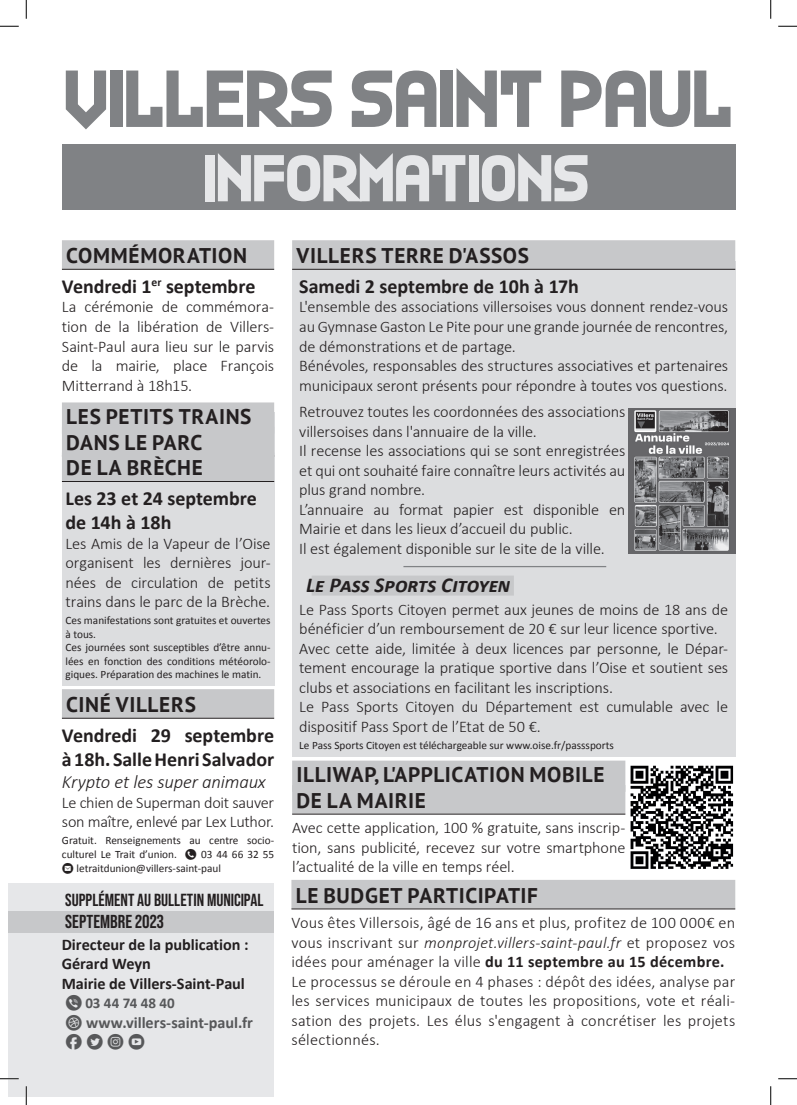
<style>
.page{position:relative;width:797px;height:1105px;background:#fff}
.page>*{position:absolute;margin:0;border:0;box-sizing:border-box;transform-origin:0 0}
.t1{font:82.5px "Plan G";color:#808285}
.t2{font:67.62px "Plan G";color:#e6e7e9}
.t3{font:700 21.25px/25.5px "PT Sans";letter-spacing:.03em;color:#231f20}
.t4{font:italic 700 21.25px "Calibri";letter-spacing:-.01em;color:#231f20}
.t5{font:700 20px/24px "Calibri";letter-spacing:-.005em;color:#231f20}
.t6{font:italic 300 18.75px "Calibri";letter-spacing:-.01em;color:#231f20}
.t7{font:700 18.75px "Bebas Neue Pro";letter-spacing:.005em;color:#231f20}
.t8{font:700 17.5px "Bebas Neue Pro";color:#231f20}
.t9{font:300 16.25px/19.5px "Calibri";letter-spacing:-.005em;color:#231f20}
.t10{font:300 16.25px/19.5px "Calibri";letter-spacing:.015em;color:#231f20}
.t11{font:700 16.25px/19.5px "Calibri";letter-spacing:-.005em;color:#231f20}
.t12{font:700 16.25px "Calibri";letter-spacing:-.005em;color:#57585a}
.t13{font:16.25px "typeecon";color:#57585a}
.t14{font:700 15px "Calibri";letter-spacing:.01em;color:#57585a}
.t15{font:11.25px/13.5px "Calibri";color:#231f20}
.s1{font-family:"typeecon"}
.s2{font-family:"typeecon";font-weight:400;font-size:16.25px}
.s3{font-family:"typeecon";font-weight:400}
.s4{font-style:italic}
.s5{font-weight:700}
</style>
<div class="page">
<div style="left:62px;top:412px;width:212px;height:274px;background:#dcdddf"></div>
<div style="left:292px;top:261px;width:443px;height:495px;background:#dcdddf"></div>
<div style="left:62px;top:144px;width:673px;height:66px;background:#808285"></div>
<div style="left:9px;top:883px;width:265px;height:213px;background:#e6e7e9"></div>
<div style="left:9px;top:906px;width:265px;height:24px;background:linear-gradient(to right,#e6e7e9,#e6e7e9)"></div>
<div style="left:9px;top:912px;width:265px;height:21px;background:#c7c8ca"></div>
<div style="left:62px;top:240px;width:212px;height:29px;background:#c7c8ca"></div>
<hr style="left:62px;top:269px;width:212px;height:1px;background:#231f20">
<div style="left:62px;top:402px;width:212px;height:32px;background:#c7c8ca"></div>
<div style="left:62px;top:427px;width:212px;height:29px;background:#c7c8ca"></div>
<div style="left:62px;top:452px;width:212px;height:29px;background:#c7c8ca"></div>
<hr style="left:62px;top:481px;width:212px;height:1px;background:#231f20">
<div style="left:62px;top:689px;width:212px;height:29px;background:#c7c8ca"></div>
<hr style="left:62px;top:718px;width:212px;height:1px;background:#231f20">
<div style="left:292px;top:240px;width:443px;height:29px;background:#c7c8ca"></div>
<hr style="left:292px;top:269px;width:443px;height:1px;background:#231f20">
<div style="left:311px;top:576px;width:203px;height:20px;background:#c7c8ca"></div>
<div style="left:292px;top:761px;width:333px;height:31px;background:#c7c8ca"></div>
<div style="left:292px;top:785px;width:333px;height:29px;background:#c7c8ca"></div>
<hr style="left:292px;top:814px;width:333px;height:1px;background:#231f20">
<img style="left:630px;top:765px;width:104px;height:104px">
<img style="left:629px;top:409px;width:106px;height:144px">
<div style="left:291px;top:880px;width:444px;height:29px;background:#c7c8ca"></div>
<hr style="left:291px;top:909px;width:444px;height:1px;background:#231f20">
<hr style="left:403px;top:566px;width:203px;height:1px;background:#808285">
<svg style="left:0;top:25px;width:19px;height:2px"></svg>
<svg style="left:778px;top:25px;width:19px;height:2px"></svg>
<svg style="left:0;top:1078px;width:19px;height:1px"></svg>
<svg style="left:778px;top:1078px;width:19px;height:1px"></svg>
<svg style="left:25px;top:0;width:2px;height:19px"></svg>
<svg style="left:25px;top:1086px;width:2px;height:19px"></svg>
<svg style="left:770px;top:0;width:1px;height:19px"></svg>
<svg style="left:770px;top:1086px;width:1px;height:19px"></svg>
<h1 class="t1" style="left:66px;top:62px;width:670px">VILLERS SAINT PAUL</h1>
<h2 class="t2" style="left:205px;top:148px;width:387px">INFORMATIONS</h2>
<h3 class="t3" style="left:66px;top:242px;width:182px">COMMÉMORATION</h3>
<p class="t5" style="left:62px;top:274px;width:195px">Vendredi 1<sup>er</sup> septembre</p>
<p class="t9" style="left:62px;top:297px;width:214px;text-align:justify">La cérémonie de commémora&shy;tion de la libération de Villers-Saint-Paul aura lieu sur le parvis de la mairie, place François Mitterrand à 18h15.</p>
<h3 class="t3" style="left:66px;top:403px;width:187px">LES PETITS TRAINS<br>DANS LE PARC<br>DE LA BRÈCHE</h3>
<p class="t5" style="left:65px;top:486px;width:193px">Les 23 et 24 septembre de 14h à 18h</p>
<p class="t9" style="left:65px;top:533px;width:207px;text-align:justify">Les Amis de la Vapeur de l’Oise organisent les dernières jour&shy;nées de circulation de petits trains dans le parc de la Brèche.</p>
<p class="t15" style="left:65px;top:613px;width:207px">Ces manifestations sont gratuites et ouvertes à tous.<br>Ces journées sont susceptibles d’être annu&shy;lées en fonction des conditions météorolo&shy;giques. Préparation des machines le matin.</p>
<h3 class="t3" style="left:66px;top:691px;width:131px">CINÉ VILLERS</h3>
<p class="t5" style="left:62px;top:723px;width:214px">Vendredi 29 septembre à 18h. Salle Henri Salvador</p>
<p class="t6" style="left:62px;top:770px;width:205px">Krypto et les super animaux</p>
<p class="t9" style="left:62px;top:793px;width:214px">Le chien de Superman doit sauver son maître, enlevé par Lex Luthor.</p>
<p class="t15" style="left:62px;top:834px;width:214px;text-align:justify">Gratuit. Renseignements au centre socio&shy;culturel Le Trait d’union. <span class="s1">N</span> 03 44 66 32 55<br><span class="s1">E</span> letraitdunion@villers-saint-paul</p>
<p class="t8" style="left:65px;top:890px;width:200px">SUPPLÉMENT AU BULLETIN MUNICIPAL</p>
<p class="t7" style="left:65px;top:911px;width:100px">SEPTEMBRE 2023</p>
<p class="t11" style="left:62px;top:934px;width:189px">Directeur de la publication :<br>Gérard Weyn<br>Mairie de Villers-Saint-Paul</p>
<p class="t14" style="left:65px;top:992px;width:111px"><span class="s2">Z</span> 03 44 74 48 40</p>
<p class="t12" style="left:65px;top:1011px;width:189px"><span class="s3">D</span> www.villers-saint-paul.fr</p>
<p class="t13" style="left:65px;top:1034px;width:81px">F T I Y</p>
<h3 class="t3" style="left:296px;top:242px;width:234px">VILLERS TERRE D'ASSOS</h3>
<p class="t5" style="left:299px;top:274px;width:281px">Samedi 2 septembre de 10h à 17h</p>
<p class="t9" style="left:299px;top:297px;width:430px">L'ensemble des associations villersoises vous donnent rendez-vous au Gymnase Gaston Le Pite pour une grande journée de rencontres, de démonstrations et de partage.<br>Bénévoles, responsables des structures associatives et partenaires municipaux seront présents pour répondre à toutes vos questions.</p>
<p class="t9" style="left:299px;top:402px;width:328px">Retrouvez toutes les coordonnées des associations villersoises dans l'annuaire de la ville.<br>Il recense les associations qui se sont enregistrées et qui ont souhaité faire connaître leurs activités au plus grand nombre.<br>L’annuaire au format papier est disponible en Mairie et dans les lieux d’accueil du public.<br>Il est également disponible sur le site de la ville.</p>
<h3 class="t4" style="left:306px;top:569px;width:205px">Le Pass Sports Citoyen</h3>
<p class="t9" style="left:299px;top:599px;width:430px">Le Pass Sports Citoyen permet aux jeunes de moins de 18 ans de bénéficier d’un remboursement de 20 € sur leur licence sportive.<br>Avec cette aide, limitée à deux licences par personne, le Dépar&shy;tement encourage la pratique sportive dans l’Oise et soutient ses clubs et associations en facilitant les inscriptions.<br>Le Pass Sports Citoyen du Département est cumulable avec le dispositif Pass Sport de l’Etat de 50 €.</p>
<p class="t15" style="left:299px;top:738px;width:316px">Le Pass Sports Citoyen est téléchargeable sur www.oise.fr/passsports</p>
<h3 class="t3" style="left:296px;top:762px;width:309px">ILLIWAP, L'APPLICATION MOBILE<br>DE LA MAIRIE</h3>
<p class="t9" style="left:292px;top:818px;width:335px;text-align:justify">Avec cette application, 100 % gratuite, sans inscrip&shy;tion, sans publicité, recevez sur votre smartphone l’actualité de la ville en temps réel.</p>
<h3 class="t3" style="left:296px;top:882px;width:244px">LE BUDGET PARTICIPATIF</h3>
<p class="t10" style="left:291px;top:913px;width:445px">Vous êtes Villersois, âgé de 16 ans et plus, profitez de 100 000€ en vous inscrivant sur <span class="s4">monprojet.villers-saint-paul.fr</span> et proposez vos idées pour aménager la ville <span class="s5">du 11 septembre au 15 décembre.<br></span>Le processus se déroule en 4 phases : dépôt des idées, analyse par les services municipaux de toutes les propositions, vote et réali&shy;sation des projets. Les élus s'engagent à concrétiser les projets sélectionnés.</p>
</div>
